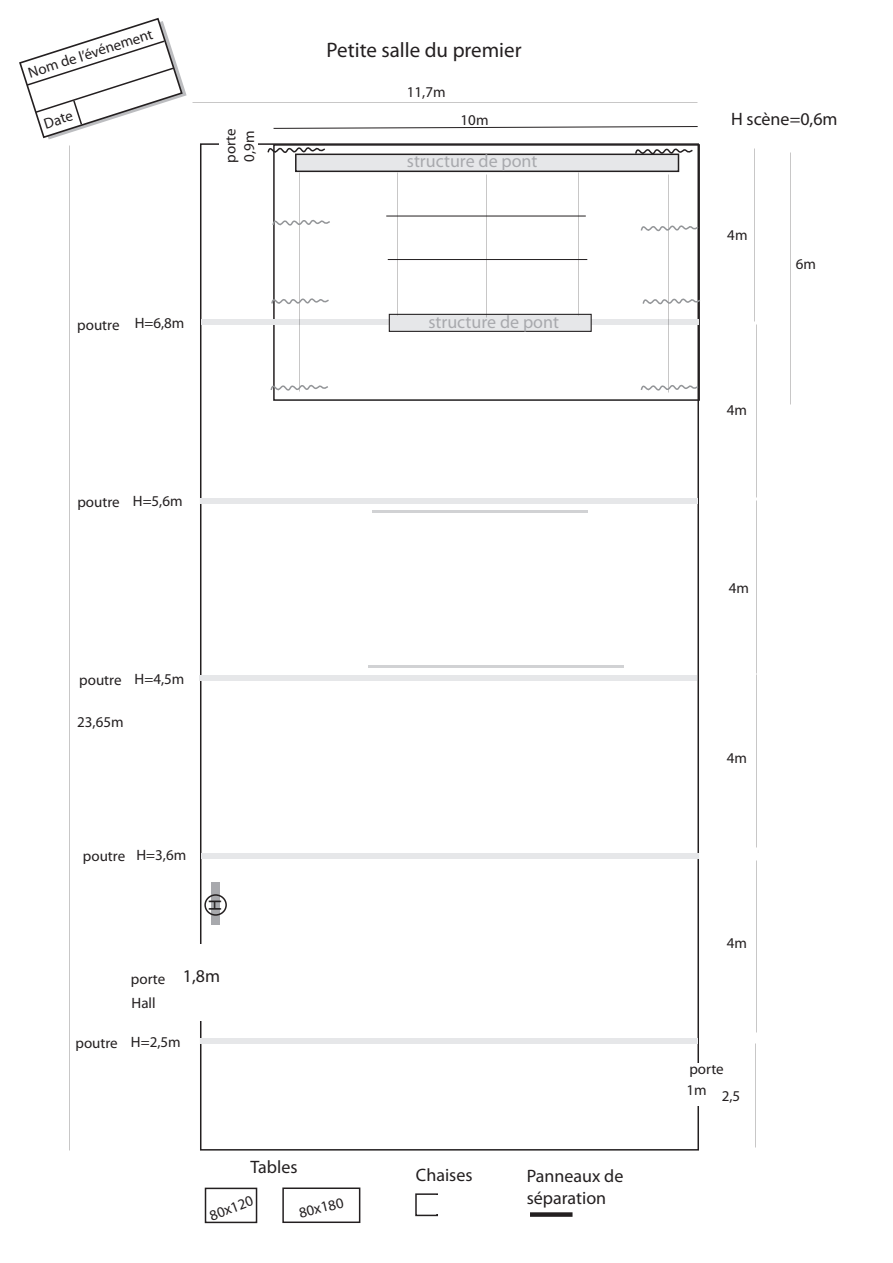
<style>
.page{position:relative;width:893px;height:1263px;background:#fff}
.page>*{position:absolute;margin:0;border:0;box-sizing:border-box;transform-origin:0 0}
.t1{font:21px "Myriad Pro";color:#231f20}
.t2{font:18px/21.6px "Myriad Pro";color:#231f20}
.t3{font:18px "Myriad Pro";color:#a8a9ad}
.t4{font:15px "Myriad Pro";color:#231f20}
</style>
<div class="page">
<div style="left:273px;top:144px;width:427px;height:257px;background:#fff;border:2px solid #231f20"></div>
<div style="left:201px;top:319px;width:497px;height:6px;background:#e6e7e9"></div>
<div style="left:200px;top:498px;width:498px;height:6px;background:#e6e7e9"></div>
<div style="left:200px;top:675px;width:497px;height:6px;background:#e6e7e9"></div>
<div style="left:202px;top:853px;width:497px;height:5px;background:#e6e7e9"></div>
<div style="left:200px;top:1037px;width:498px;height:6px;background:#e6e7e9"></div>
<hr style="left:368px;top:665px;width:255px;height:3px;background:#d1d2d4">
<svg style="left:274px;top:127px;width:421px;height:1px"></svg>
<div style="left:295px;top:154px;width:384px;height:18px;background:#e6e7e9;border:2px solid #231f20"></div>
<div style="left:389px;top:314px;width:203px;height:18px;background:#e6e7e9;border:1px solid #231f20"></div>
<svg style="left:270px;top:382px;width:58px;height:11px"></svg>
<svg style="left:640px;top:382px;width:60px;height:11px"></svg>
<svg style="left:642px;top:296px;width:58px;height:11px"></svg>
<svg style="left:271px;top:296px;width:58px;height:11px"></svg>
<svg style="left:640px;top:223px;width:60px;height:11px"></svg>
<svg style="left:272px;top:217px;width:58px;height:11px"></svg>
<svg style="left:634px;top:146px;width:60px;height:11px"></svg>
<svg style="left:267px;top:145px;width:60px;height:11px"></svg>
<hr style="left:372px;top:511px;width:216px;height:2px;background:#d1d2d4">
<div style="left:211px;top:883px;width:8px;height:42px;background:#a8a9ad"></div>
<div style="left:204px;top:894px;width:23px;height:22px;border:2px solid #231f20;border-radius:50%"></div>
<div style="left:205px;top:1187px;width:52px;height:36px;background:#fff;border:2px solid #231f20"></div>
<div style="left:282px;top:1187px;width:78px;height:36px;border:2px solid #231f20"></div>
<div style="left:415px;top:1193px;width:23px;height:23px;border:2px solid #231f20"></div>
<div style="left:418px;top:1195px;width:21px;height:19px;background:#fff"></div>
<div style="left:530px;top:1212px;width:42px;height:5px;background:#231f20"></div>
<svg style="left:19px;top:17px;width:168px;height:122px"></svg>
<p class="t4" style="left:26px;top:64px;width:131px;rotate:-18deg">Nom de l’événement</p>
<p class="t4" style="left:41px;top:115px;width:31px;rotate:-18deg">Date</p>
<p class="t4" style="left:221px;top:163px;width:36px;rotate:-90deg">porte</p>
<p class="t4" style="left:240px;top:162px;width:33px;rotate:-90deg">0,9m</p>
<p class="t4" style="left:77px;top:316px;width:44px">poutre</p>
<p class="t4" style="left:135px;top:314px;width:51px">H=6,8m</p>
<p class="t4" style="left:77px;top:493px;width:44px">poutre</p>
<p class="t4" style="left:133px;top:492px;width:51px">H=5,6m</p>
<p class="t4" style="left:79px;top:671px;width:44px">poutre</p>
<p class="t4" style="left:77px;top:712px;width:48px">23,65m</p>
<p class="t4" style="left:135px;top:670px;width:51px">H=4,5m</p>
<p class="t4" style="left:83px;top:846px;width:44px">poutre</p>
<p class="t4" style="left:136px;top:846px;width:51px">H=3,6m</p>
<p class="t2" style="left:204px;top:911px;width:13px;rotate:-90deg">H</p>
<p class="t4" style="left:76px;top:1033px;width:44px">poutre</p>
<p class="t4" style="left:131px;top:970px;width:36px">porte</p>
<p class="t4" style="left:132px;top:994px;width:26px">Hall</p>
<p class="t2" style="left:183px;top:965px;width:39px">1,8m</p>
<p class="t4" style="left:131px;top:1033px;width:51px">H=2,5m</p>
<h1 class="t1" style="left:327px;top:37px;width:196px">Petite salle du premier</h1>
<p class="t4" style="left:407px;top:83px;width:40px">11,7m</p>
<p class="t4" style="left:461px;top:110px;width:29px">10m</p>
<p class="t3" style="left:407px;top:150px;width:132px">structure de pont</p>
<p class="t3" style="left:428px;top:310px;width:132px">structure de pont</p>
<p class="t2" style="left:250px;top:1156px;width:49px">Tables</p>
<p class="t4" style="left:207px;top:1207px;width:47px;rotate:-20deg">80x120</p>
<p class="t4" style="left:297px;top:1204px;width:47px;rotate:-14deg">80x180</p>
<p class="t2" style="left:416px;top:1164px;width:58px">Chaises</p>
<p class="t2" style="left:527px;top:1165px;width:98px">Panneaux de séparation</p>
<p class="t2" style="left:731px;top:108px;width:108px">H scène=0,6m</p>
<p class="t4" style="left:727px;top:225px;width:22px">4m</p>
<p class="t4" style="left:796px;top:255px;width:22px">6m</p>
<p class="t4" style="left:727px;top:400px;width:22px">4m</p>
<p class="t4" style="left:729px;top:578px;width:22px">4m</p>
<p class="t4" style="left:727px;top:749px;width:22px">4m</p>
<p class="t4" style="left:727px;top:934px;width:22px">4m</p>
<p class="t4" style="left:689px;top:1060px;width:36px">porte</p>
<p class="t4" style="left:686px;top:1081px;width:22px">1m</p>
<p class="t4" style="left:722px;top:1086px;width:20px">2,5</p>
</div>
